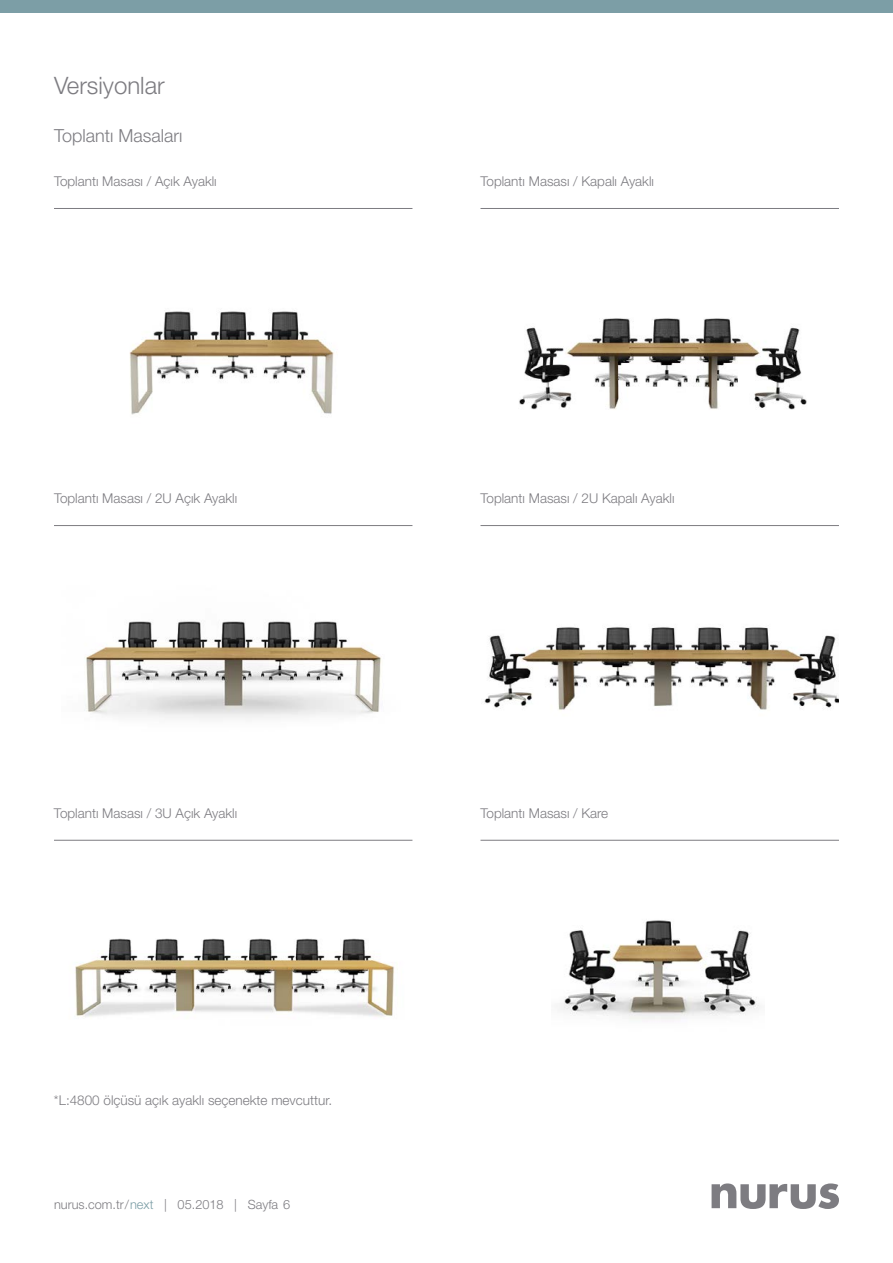
<style>
.page{position:relative;width:893px;height:1263px;background:#fff}
.page>*{position:absolute;margin:0;border:0;box-sizing:border-box;transform-origin:0 0}
.t1{font:300 24px "Helvetica Neue LT Pro";color:#7d7c81}
.t2{font:300 18px "Helvetica Neue LT Pro";color:#7d7c81}
.t3{font:300 13.5px "Helvetica Neue LT Pro";color:#7d7c81}
.t4{font:300 12.75px "Helvetica Neue LT Pro";color:#7d7c81}
.s1{color:#7c9ea6}
</style>
<div class="page">
<svg style="left:712px;top:1183px;width:127px;height:26px"></svg>
<div style="left:0;top:0;width:893px;height:12px;background:#7c9ea6"></div>
<img style="left:84px;top:621px;width:297px;height:98px">
<hr style="left:54px;top:525px;width:358px;height:1px;background:#7d7c81">
<hr style="left:480px;top:525px;width:359px;height:1px;background:#7d7c81">
<img style="left:129px;top:311px;width:205px;height:104px">
<hr style="left:54px;top:208px;width:358px;height:1px;background:#7d7c81">
<img style="left:519px;top:318px;width:288px;height:92px">
<hr style="left:480px;top:208px;width:359px;height:1px;background:#7d7c81">
<img style="left:484px;top:627px;width:355px;height:83px">
<img style="left:561px;top:920px;width:198px;height:100px">
<img style="left:75px;top:938px;width:319px;height:79px">
<hr style="left:480px;top:840px;width:359px;height:1px;background:#7d7c81">
<hr style="left:54px;top:840px;width:358px;height:1px;background:#7d7c81">
<h1 class="t1" style="left:54px;top:71px;width:112px">Versiyonlar</h1>
<h2 class="t2" style="left:54px;top:124px;width:130px">Toplantı Masaları</h2>
<p class="t3" style="left:54px;top:173px;width:164px">Toplantı Masası / Açık Ayaklı</p>
<p class="t3" style="left:480px;top:173px;width:175px">Toplantı Masası / Kapalı Ayaklı</p>
<p class="t3" style="left:54px;top:490px;width:185px">Toplantı Masası / 2U Açık Ayaklı</p>
<p class="t3" style="left:480px;top:490px;width:196px">Toplantı Masası / 2U Kapalı Ayaklı</p>
<p class="t3" style="left:54px;top:804px;width:185px">Toplantı Masası / 3U Açık Ayaklı</p>
<p class="t3" style="left:480px;top:804px;width:129px">Toplantı Masası / Kare</p>
<p class="t3" style="left:54px;top:1091px;width:280px">*L:4800 ölçüsü açık ayaklı seçenekte mevcuttur.</p>
<p class="t4" style="left:54px;top:1197px;width:238px">nurus.com.tr / <span class="s1">next</span> | 05.2018 | Sayfa 6</p>
</div>
